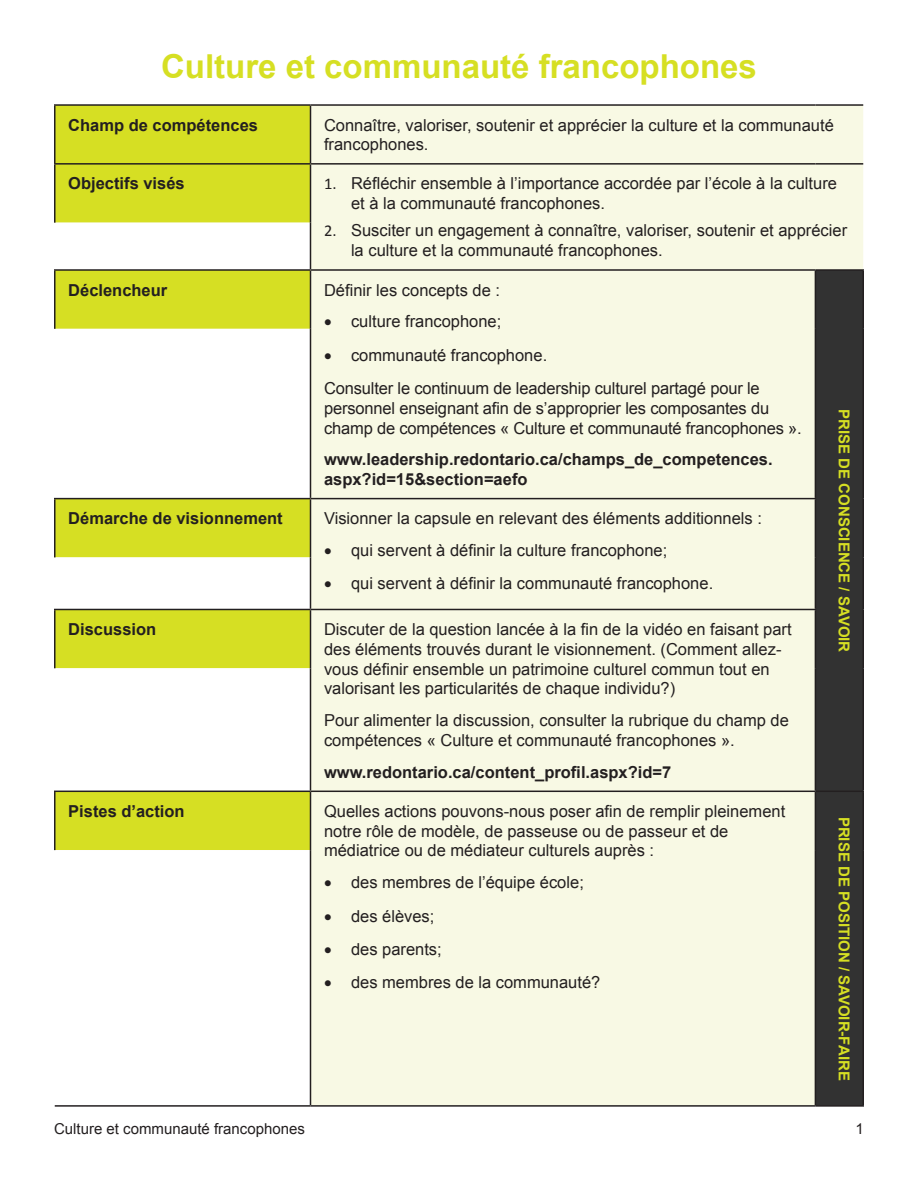
<style>
.page{position:relative;width:918px;height:1188px;background:#fff}
.page>*{position:absolute;margin:0;border:0;box-sizing:border-box;transform-origin:0 0}
.Titre{font:700 33px "Arial";color:#d6df23}
.chiffre{font:16.5px/19.8px "Arial";color:#231f20}
.t1{font:700 16.5px/19.8px "Arial";color:#231f20}
.Bullet{font:16.5px "Arial";color:#231f20}
.t2{font:700 15px "Arial";color:#d6df23}
.Bas_de_page{font:15px "Arial";color:#231f20}
.s1{font-family:"Calibri"}
</style>
<div class="page">
<div style="left:56px;top:106px;width:254px;height:117px;background:#d6df23"></div>
<div style="left:311px;top:106px;width:552px;height:999px;background:#f8f9e4"></div>
<svg style="left:55px;top:223px;width:255px;height:882px"></svg>
<div style="left:816px;top:271px;width:46px;height:834px;background:#323232"></div>
<hr style="left:54px;top:104px;width:256px;height:2px;background:#231f20">
<hr style="left:54px;top:106px;width:2px;height:57px;background:#231f20">
<hr style="left:310px;top:104px;width:505px;height:2px;background:#231f20">
<hr style="left:310px;top:106px;width:1px;height:57px;background:#231f20">
<hr style="left:815px;top:104px;width:48px;height:2px;background:#231f20">
<hr style="left:54px;top:163px;width:256px;height:2px;background:#231f20">
<hr style="left:54px;top:165px;width:2px;height:58px;background:#231f20">
<hr style="left:310px;top:163px;width:505px;height:2px;background:#231f20">
<hr style="left:310px;top:165px;width:1px;height:58px;background:#231f20">
<hr style="left:815px;top:163px;width:48px;height:2px;background:#231f20">
<hr style="left:310px;top:223px;width:1px;height:46px;background:#231f20">
<hr style="left:54px;top:269px;width:256px;height:2px;background:#231f20">
<hr style="left:54px;top:271px;width:2px;height:58px;background:#231f20">
<hr style="left:310px;top:269px;width:505px;height:2px;background:#231f20">
<hr style="left:310px;top:271px;width:1px;height:58px;background:#231f20">
<hr style="left:815px;top:269px;width:49px;height:2px;background:#231f20">
<hr style="left:815px;top:271px;width:1px;height:58px;background:#231f20">
<hr style="left:862px;top:271px;width:2px;height:58px;background:#231f20">
<hr style="left:310px;top:329px;width:1px;height:169px;background:#231f20">
<hr style="left:815px;top:329px;width:1px;height:169px;background:#231f20">
<hr style="left:862px;top:329px;width:2px;height:170px;background:#231f20">
<hr style="left:54px;top:498px;width:256px;height:1px;background:#231f20">
<hr style="left:54px;top:499px;width:2px;height:58px;background:#231f20">
<hr style="left:310px;top:498px;width:506px;height:1px;background:#231f20">
<hr style="left:310px;top:499px;width:1px;height:58px;background:#231f20">
<hr style="left:815px;top:499px;width:1px;height:58px;background:#231f20">
<hr style="left:862px;top:499px;width:2px;height:58px;background:#231f20">
<hr style="left:310px;top:557px;width:1px;height:52px;background:#231f20">
<hr style="left:815px;top:557px;width:1px;height:52px;background:#231f20">
<hr style="left:862px;top:557px;width:2px;height:52px;background:#231f20">
<hr style="left:54px;top:609px;width:256px;height:1px;background:#231f20">
<hr style="left:54px;top:610px;width:2px;height:58px;background:#231f20">
<hr style="left:310px;top:609px;width:506px;height:1px;background:#231f20">
<hr style="left:310px;top:610px;width:1px;height:58px;background:#231f20">
<hr style="left:815px;top:610px;width:1px;height:58px;background:#231f20">
<hr style="left:862px;top:609px;width:2px;height:59px;background:#231f20">
<hr style="left:310px;top:668px;width:1px;height:123px;background:#231f20">
<hr style="left:815px;top:668px;width:1px;height:123px;background:#231f20">
<hr style="left:862px;top:668px;width:2px;height:123px;background:#231f20">
<hr style="left:54px;top:791px;width:256px;height:1px;background:#231f20">
<hr style="left:54px;top:792px;width:2px;height:58px;background:#231f20">
<hr style="left:310px;top:791px;width:505px;height:1px;background:#231f20">
<hr style="left:310px;top:792px;width:1px;height:58px;background:#231f20">
<hr style="left:815px;top:791px;width:49px;height:1px;background:#231f20">
<hr style="left:815px;top:792px;width:1px;height:58px;background:#231f20">
<hr style="left:862px;top:792px;width:2px;height:58px;background:#231f20">
<hr style="left:310px;top:850px;width:1px;height:255px;background:#231f20">
<hr style="left:815px;top:850px;width:1px;height:255px;background:#231f20">
<hr style="left:862px;top:850px;width:2px;height:255px;background:#231f20">
<hr style="left:55px;top:1105px;width:255px;height:2px;background:#231f20">
<hr style="left:310px;top:1105px;width:505px;height:2px;background:#231f20">
<hr style="left:815px;top:1105px;width:49px;height:2px;background:#231f20">
<p class="Titre" style="left:161px;top:44px;width:597px">Culture et communauté francophones</p>
<p class="t1" style="left:68px;top:115px;width:191px">Champ de compétences</p>
<p class="chiffre" style="left:324px;top:115px;width:511px">Connaître, valoriser, soutenir et apprécier la culture et la communauté francophones.</p>
<p class="t1" style="left:68px;top:174px;width:118px">Objectifs visés</p>
<p class="chiffre" style="left:351px;top:174px;width:488px;text-indent:-27px"><span class="s1">1.</span> Réfléchir ensemble à l’importance accordée par l’école à la culture et à la communauté francophones.</p>
<p class="chiffre" style="left:351px;top:220px;width:498px;text-indent:-27px"><span class="s1">2.</span> Susciter un engagement à connaître, valoriser, soutenir et apprécier la culture et la communauté francophones.</p>
<p class="t1" style="left:68px;top:280px;width:101px">Déclencheur</p>
<p class="chiffre" style="left:324px;top:280px;width:178px">Définir les concepts de :</p>
<p class="Bullet" style="left:324px;top:311px;width:179px">• culture francophone;</p>
<p class="Bullet" style="left:324px;top:344px;width:225px">• communauté francophone.</p>
<p class="chiffre" style="left:324px;top:378px;width:479px">Consulter le continuum de leadership culturel partagé pour le personnel enseignant afin de s’approprier les composantes du champ de compétences « Culture et communauté francophones ».</p>
<p class="t1" style="left:324px;top:450px;width:450px">www.leadership.redontario.ca/champs_de_competences. aspx?id=15&amp;section=aefo</p>
<p class="t2" style="left:854px;top:409px;width:245px;rotate:90deg">PRISE DE CONSCIENCE / SAVOIR</p>
<p class="t1" style="left:68px;top:509px;width:216px">Démarche de visionnement</p>
<p class="chiffre" style="left:324px;top:509px;width:440px">Visionner la capsule en relevant des éléments additionnels :</p>
<p class="Bullet" style="left:324px;top:539px;width:345px">• qui servent à définir la culture francophone;</p>
<p class="Bullet" style="left:324px;top:573px;width:391px">• qui servent à définir la communauté francophone.</p>
<p class="t1" style="left:68px;top:620px;width:90px">Discussion</p>
<p class="chiffre" style="left:324px;top:619px;width:469px">Discuter de la question lancée à la fin de la vidéo en faisant part des éléments trouvés durant le visionnement. (Comment allez&shy;vous définir ensemble un patrimoine culturel commun tout en valorisant les particularités de chaque individu?)</p>
<p class="chiffre" style="left:324px;top:711px;width:466px">Pour alimenter la discussion, consulter la rubrique du champ de compétences « Culture et communauté francophones ».</p>
<p class="t1" style="left:324px;top:763px;width:349px">www.redontario.ca/content_profil.aspx?id=7</p>
<p class="t1" style="left:68px;top:802px;width:118px">Pistes d’action</p>
<p class="chiffre" style="left:324px;top:801px;width:463px">Quelles actions pouvons-nous poser afin de remplir pleinement notre rôle de modèle, de passeuse ou de passeur et de médiatrice ou de médiateur culturels auprès :</p>
<p class="Bullet" style="left:324px;top:872px;width:261px">• des membres de l’équipe école;</p>
<p class="Bullet" style="left:324px;top:905px;width:112px">• des élèves;</p>
<p class="Bullet" style="left:324px;top:938px;width:119px">• des parents;</p>
<p class="Bullet" style="left:324px;top:972px;width:278px">• des membres de la communauté?</p>
<p class="t2" style="left:854px;top:817px;width:265px;rotate:90deg">PRISE DE POSITION / SAVOIR-FAIRE</p>
<p class="Bas_de_page" style="left:54px;top:1119px;width:252px">Culture et communauté francophones</p>
<p class="Bas_de_page" style="left:856px;top:1119px;width:10px">1</p>
</div>
